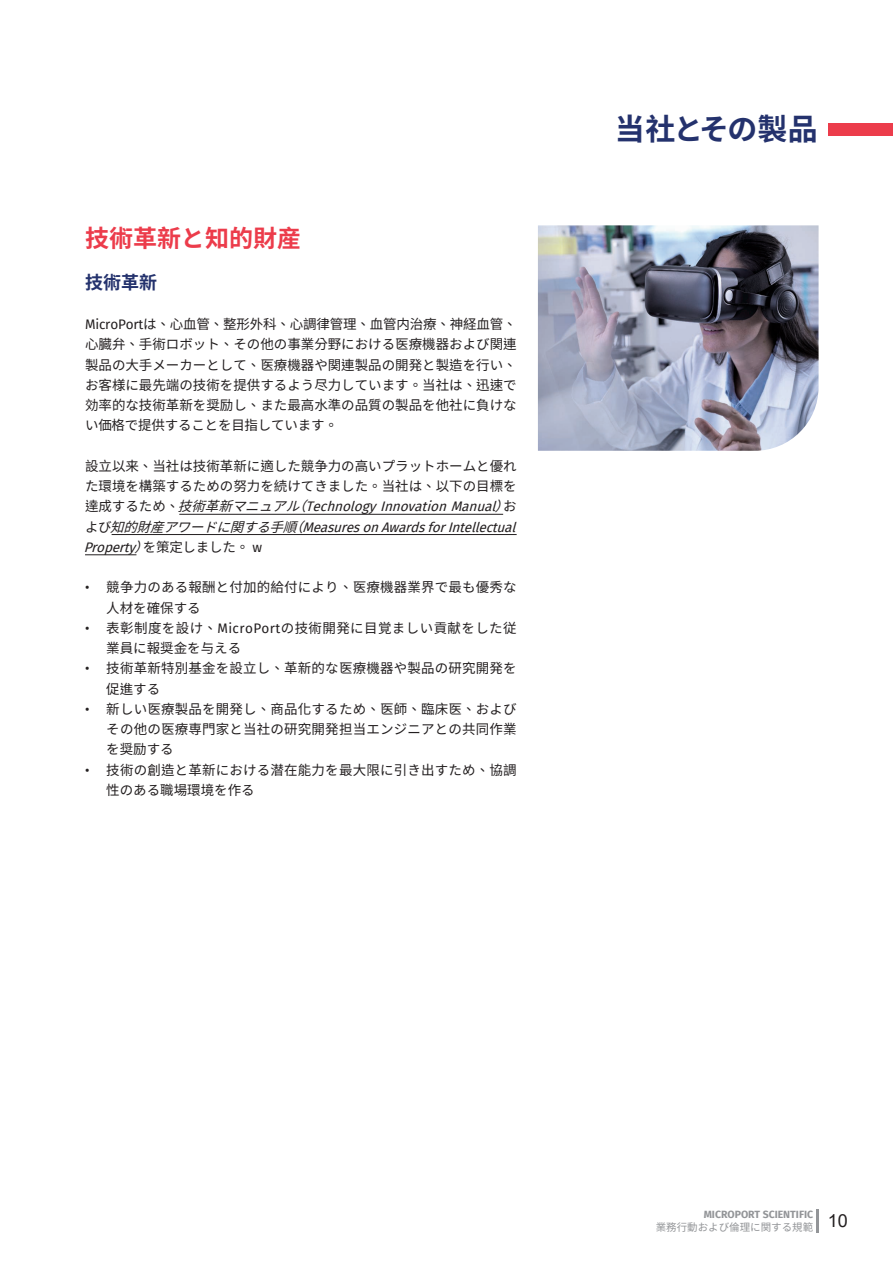
<style>
.page{position:relative;width:893px;height:1263px;background:#fff}
.page>*{position:absolute;margin:0;border:0;box-sizing:border-box;transform-origin:0 0}
.t1{font:700 30px "Noto Sans CJ Ktc";letter-spacing:-.02em;color:#24326d}
.t2{font:700 24px "Noto Sans CJ Ktc";color:#ec3c4b}
.t3{font:700 18px "Noto Sans CJ Ktc";color:#24326d}
.t4{font:13.5px/20.2px "Noto Sans CJ Ktc";letter-spacing:.015em;color:#231f20}
.t5{font:italic 13.5px/20.2px "Fira Sans";color:#231f20}
.t6{font:700 10.5px "Fira Sans";color:#939598}
.t7{font:10.5px "Noto Sans CJ Ktc";color:#939598}
.s1{font-family:"Fira Sans"}
.s2{font-family:"Noto Sans CJ Ktc";font-style:normal}
.s3{font-family:"Noto Sans CJ Ktc"}
.s4{font-style:normal}
</style>
<div class="page">
<hr style="left:816px;top:1209px;width:3px;height:23px;background:#939598">
<div style="left:828px;top:124px;width:65px;height:12px;background:#ec3c4b"></div>
<hr style="left:179px;top:514px;width:324px;height:1px;background:#231f20">
<hr style="left:112px;top:534px;width:405px;height:1px;background:#231f20">
<hr style="left:85px;top:554px;width:51px;height:1px;background:#231f20">
<img style="left:538px;top:225px;width:281px;height:226px">
<h2 class="t2" style="left:85px;top:224px;width:217px">技術革新と知的財産</h2>
<h3 class="t3" style="left:85px;top:272px;width:73px">技術革新</h3>
<p class="t4" style="left:85px;top:314px;width:433px;text-align:justify"><span class="s1">MicroPort</span>は、心血管、整形外科、心調律管理、血管内治療、神経血管、心臓弁、手術ロボット、その他の事業分野における医療機器および関連製品の大手メーカーとして、医療機器や関連製品の開発と製造を行い、お客様に最先端の技術を提供するよう尽力しています。当社は、迅速で効率的な技術革新を奨励し、また最高水準の品質の製品を他社に負けない価格で提供することを目指しています。</p>
<p class="t4" style="left:85px;top:456px;width:433px">設立以来、当社は技術革新に適した競争力の高いプラットホームと優れた環境を構築するための努力を続けてきました。当社は、以下の目標を</p>
<p class="t5" style="left:84px;top:496px;width:438px"><span class="s2">達成するため、</span><span class="s3">技術革新マニュアル（</span>TechnologyInnovationManual<span class="s3">）</span><span class="s2">および</span><span class="s3">知的財産アワードに関する手順（</span>MeasuresonAwardsforIntellectual<br>Property<span class="s3">）</span><span class="s2">を策定しました。</span> <span class="s4">w</span></p>
<p class="t4" style="left:106px;top:577px;width:412px;text-indent:-21px"><span class="s1">•</span> 競争力のある報酬と付加的給付により、医療機器業界で最も優秀な人材を確保する</p>
<p class="t4" style="left:106px;top:618px;width:412px;text-indent:-21px"><span class="s1">•</span> 表彰制度を設け、<span class="s1">MicroPort</span>の技術開発に目覚ましい貢献をした従業員に報奨金を与える</p>
<p class="t4" style="left:106px;top:658px;width:412px;text-indent:-21px"><span class="s1">•</span> 技術革新特別基金を設立し、革新的な医療機器や製品の研究開発を促進する</p>
<p class="t4" style="left:106px;top:699px;width:412px;text-align:justify;text-indent:-21px"><span class="s1">•</span> 新しい医療製品を開発し、商品化するため、医師、臨床医、およびその他の医療専門家と当社の研究開発担当エンジニアとの共同作業を奨励する</p>
<p class="t4" style="left:106px;top:760px;width:412px;text-indent:-21px"><span class="s1">•</span> 技術の創造と革新における潜在能力を最大限に引き出すため、協調性のある職場環境を作る</p>
<h1 class="t1" style="left:615px;top:112px;width:204px">当社とその製品</h1>
<p class="t6" style="left:704px;top:1206px;width:111px">MICROPORT SCIENTIFIC</p>
<p class="t7" style="left:656px;top:1221px;width:193px">業務行動および倫理に関する規範 <sup>10</sup></p>
</div>
